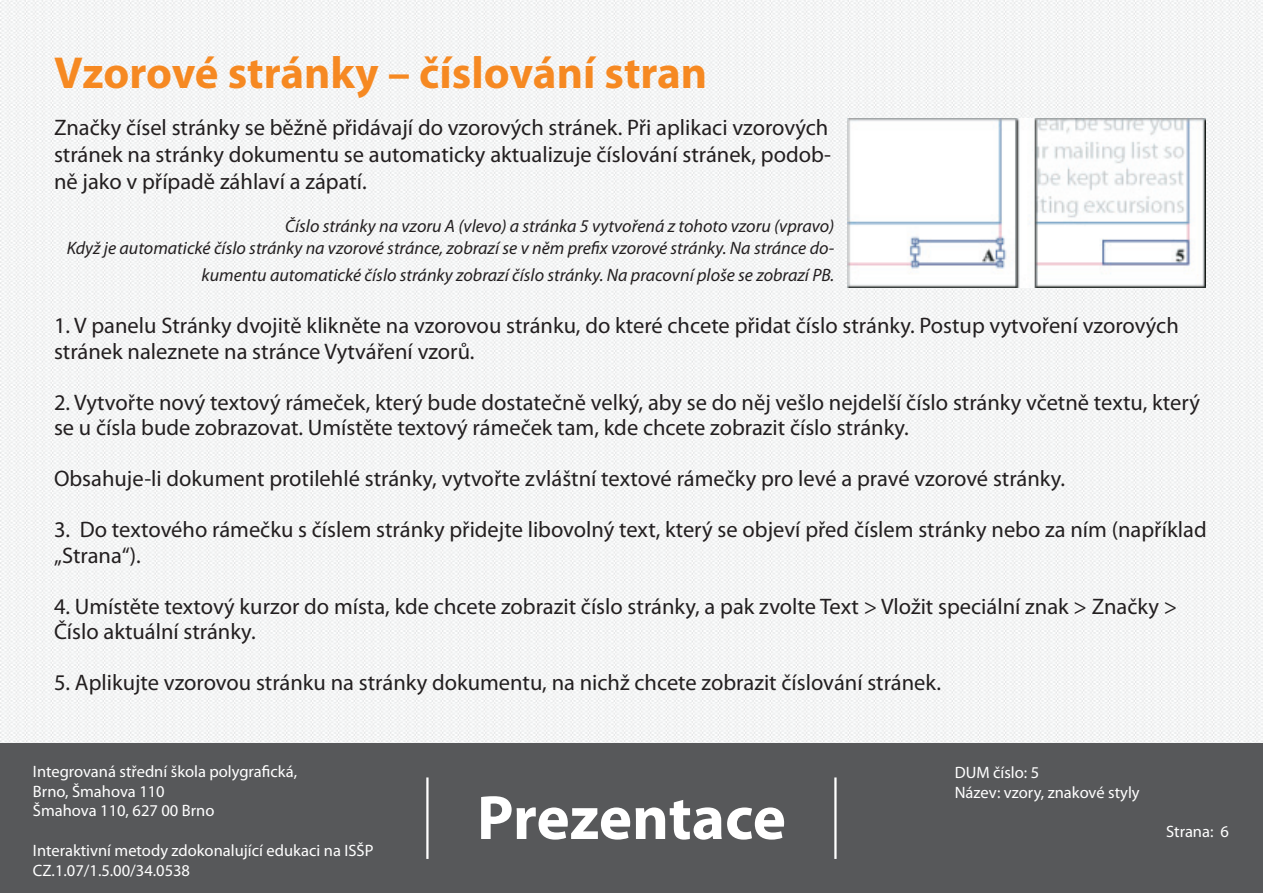
<style>
.page{position:relative;width:1263px;height:893px;background:#fff}
.page>*{position:absolute;margin:0;border:0;box-sizing:border-box;transform-origin:0 0}
.t1{font:700 63px "Myriad Pro";letter-spacing:-.005em;color:#fff}
.t2{font:700 45px "Myriad Pro";color:#f68922}
.t3{font:22.5px/25.5px "Myriad Pro";color:#231f20}
.t4{font:italic 18px/27px "Myriad Pro";color:#231f20;text-align:right}
.t5{font:16.5px/19.8px "Myriad Pro";color:#fff}
</style>
<div class="page">
<img style="left:0;top:0;width:1263px;height:743px">
<div style="left:0;top:743px;width:1263px;height:150px;background:#57585a"></div>
<hr style="left:426px;top:777px;width:3px;height:82px;background:#fff">
<hr style="left:834px;top:777px;width:2px;height:82px;background:#fff">
<img style="left:847px;top:118px;width:358px;height:169px">
<p class="t2" style="left:54px;top:43px;width:655px">Vzorové stránky – číslování stran</p>
<p class="t3" style="left:54px;top:113px;width:779px;line-height:27px">Značky čísel stránky se běžně přidávají do vzorových stránek. Při aplikaci vzorových stránek na stránky dokumentu se automaticky aktualizuje číslování stránek, podob&shy;ně jako v případě záhlaví a zápatí.</p>
<p class="t4" style="left:285px;top:212px;width:551px">Číslo stránky na vzoru A (vlevo) a stránka 5 vytvořená z tohoto vzoru (vpravo)</p>
<p class="t4" style="left:67px;top:234px;width:769px">Když je automatické číslo stránky na vzorové stránce, zobrazí se v něm prefix vzorové stránky. Na stránce do&shy;kumentu automatické číslo stránky zobrazí číslo stránky. Na pracovní ploše se zobrazí PB.</p>
<p class="t3" style="left:54px;top:313px;width:1126px">1. V panelu Stránky dvojitě klikněte na vzorovou stránku, do které chcete přidat číslo stránky. Postup vytvoření vzorových stránek naleznete na stránce Vytváření vzorů.</p>
<p class="t3" style="left:54px;top:389px;width:1147px">2. Vytvořte nový textový rámeček, který bude dostatečně velký, aby se do něj vešlo nejdelší číslo stránky včetně textu, který se u čísla bude zobrazovat. Umístěte textový rámeček tam, kde chcete zobrazit číslo stránky.</p>
<p class="t3" style="left:54px;top:466px;width:1013px">Obsahuje-li dokument protilehlé stránky, vytvořte zvláštní textové rámečky pro levé a pravé vzorové stránky.</p>
<p class="t3" style="left:54px;top:517px;width:1154px">3. Do textového rámečku s číslem stránky přidejte libovolný text, který se objeví před číslem stránky nebo za ním (například „Strana“).</p>
<p class="t3" style="left:54px;top:593px;width:1125px">4. Umístěte textový kurzor do místa, kde chcete zobrazit číslo stránky, a pak zvolte Text &gt; Vložit speciální znak &gt; Značky &gt;<br>Číslo aktuální stránky.</p>
<p class="t3" style="left:54px;top:670px;width:888px">5. Aplikujte vzorovou stránku na stránky dokumentu, na nichž chcete zobrazit číslování stránek.</p>
<p class="t5" style="left:33px;top:761px;width:266px">Integrovaná střední škola polygrafická,<br>Brno, Šmahova 110<br>Šmahova 110, 627 00 Brno</p>
<p class="t5" style="left:33px;top:840px;width:342px">Interaktivní metody zdokonalující edukaci na ISŠP<br>CZ.1.07/1.5.00/34.0538</p>
<h1 class="t1" style="left:477px;top:777px;width:311px">Prezentace</h1>
<p class="t5" style="left:955px;top:762px;width:187px">DUM číslo: 5<br>Název: vzory, znakové styly</p>
<p class="t5" style="left:1166px;top:822px;width:64px">Strana: 6</p>
</div>
